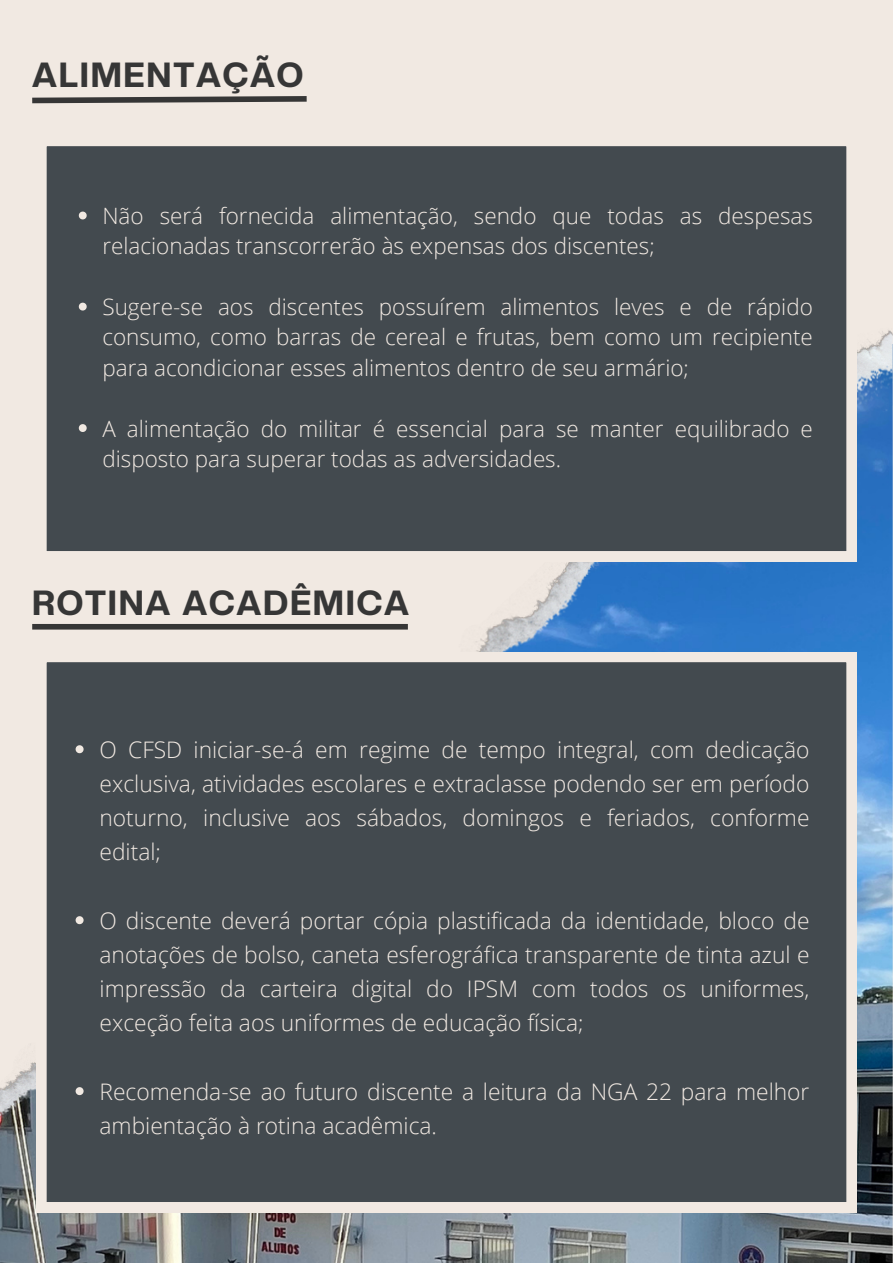
<style>
.page{position:relative;width:893px;height:1264px;background:#fff}
.page>*{position:absolute;margin:0;border:0;box-sizing:border-box;transform-origin:0 0}
.t1{font:800 34.35px "Creato Display";letter-spacing:.05em;color:#363636}
.t2{font:300 22.8px/34.2px "Open Sans";color:#f1e9e2;text-align:justify}
.t3{font:300 22.5px/30.3px "Open Sans";color:#f1e9e2}
</style>
<div class="page">
<div style="left:0;top:0;width:892px;height:1262px;background:#f1e9e2"></div>
<img style="left:0;top:330px;width:892px;height:932px">
<div style="left:37px;top:652px;width:819px;height:560px;background:#434a4f"></div>
<div style="left:37px;top:146px;width:819px;height:415px;background:#434a4f"></div>
<svg style="left:32px;top:96px;width:275px;height:8px"></svg>
<div style="left:32px;top:624px;width:376px;height:5px;background:#363636"></div>
<svg style="left:79px;top:211px;width:8px;height:8px"></svg>
<svg style="left:79px;top:303px;width:8px;height:7px"></svg>
<svg style="left:79px;top:424px;width:8px;height:8px"></svg>
<svg style="left:76px;top:745px;width:8px;height:8px"></svg>
<svg style="left:76px;top:916px;width:8px;height:8px"></svg>
<svg style="left:76px;top:1087px;width:8px;height:8px"></svg>
<p class="t1" style="left:32px;top:54px;width:272px">ALIMENTAÇÃO</p>
<p class="t3" style="left:102px;top:200px;width:711px">Não será fornecida alimentação, sendo que todas as despesas relacionadas transcorrerão às expensas dos discentes;</p>
<p class="t3" style="left:102px;top:291px;width:712px;text-align:justify">Sugere-se aos discentes possuírem alimentos leves e de rápido consumo, como barras de cereal e frutas, bem como um recipiente para acondicionar esses alimentos dentro de seu armário;</p>
<p class="t3" style="left:102px;top:412px;width:712px">A alimentação do militar é essencial para se manter equilibrado e disposto para superar todas as adversidades.</p>
<p class="t1" style="left:32px;top:582px;width:378px">ROTINA ACADÊMICA</p>
<p class="t2" style="left:99px;top:731px;width:711px">O CFSD iniciar-se-á em regime de tempo integral, com dedicação exclusiva, atividades escolares e extraclasse podendo ser em período noturno, inclusive aos sábados, domingos e feriados, conforme edital;</p>
<p class="t2" style="left:99px;top:902px;width:711px">O discente deverá portar cópia plastificada da identidade, bloco de anotações de bolso, caneta esferográfica transparente de tinta azul e impressão da carteira digital do IPSM com todos os uniformes, exceção feita aos uniformes de educação física;</p>
<p class="t2" style="left:99px;top:1073px;width:711px">Recomenda-se ao futuro discente a leitura da NGA 22 para melhor ambientação à rotina acadêmica.</p>
</div>
